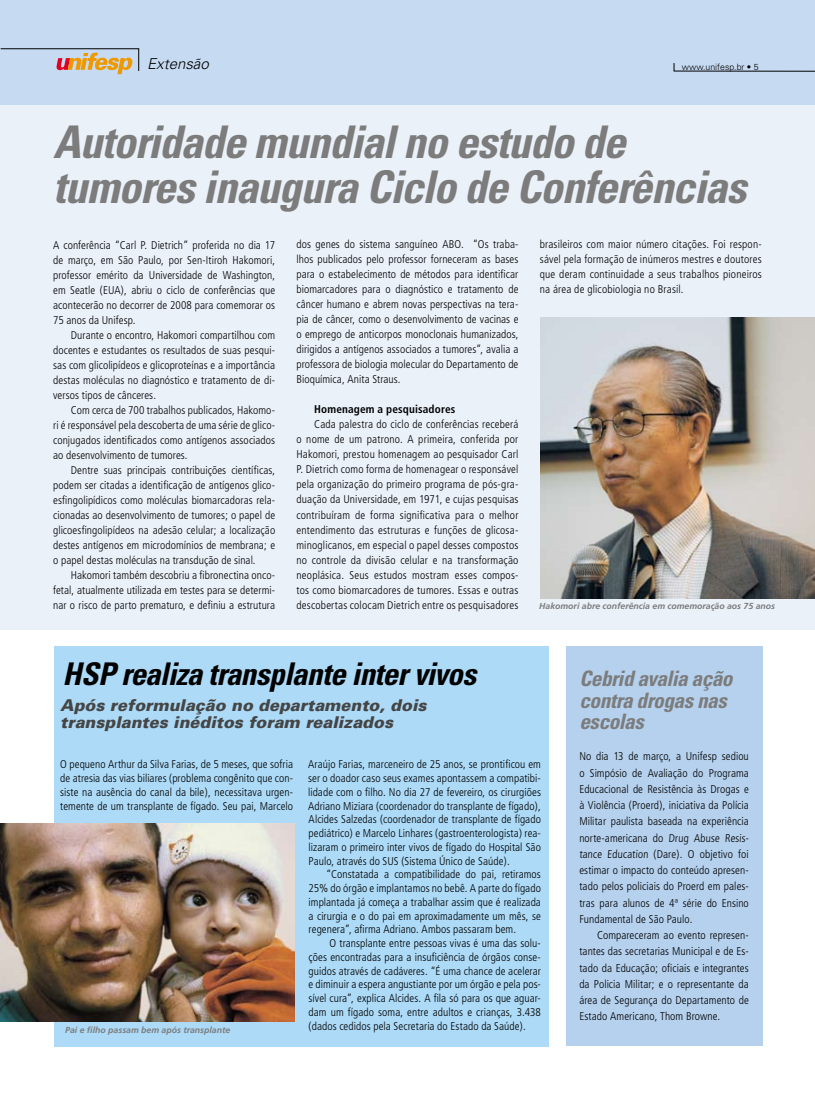
<style>
.page{position:relative;width:815px;height:1099px;background:#fff}
.page>*{position:absolute;margin:0;border:0;box-sizing:border-box;transform-origin:0 0}
.t1{font:italic 700 condensed 45px/45px "Univers";letter-spacing:-.025em;color:#7c7c7c}
.t2{font:italic 700 condensed 31.25px "Univers";letter-spacing:-.02em;color:#000}
.t3{font:italic 700 condensed 21.25px/21.2px "Univers";letter-spacing:-.02em;color:#7c7c7c}
.t4{font:italic 900 16.25px/16.9px "Univers";color:#454545}
.t5{font:italic 300 15px "Univers";color:#000}
.t6{font:300 condensed 11.25px/15px "Frutiger";letter-spacing:.005em;color:#000;text-align:justify}
.t7{font:700 condensed 11.25px "Frutiger";letter-spacing:.015em;color:#000}
.t8{font:italic 700 8.75px "Frutiger";color:#7c7c7c}
.t9{font:300 8.75px "Univers";color:#000}
</style>
<div class="page">
<div style="left:1px;top:79px;width:814px;height:551px;background:#ebf1f9"></div>
<div style="left:0;top:0;width:815px;height:105px;background:#c6daf2"></div>
<hr style="left:1px;top:48px;width:138px;height:1px;background:#000">
<svg style="left:56px;top:49px;width:83px;height:25px"></svg>
<hr style="left:674px;top:71px;width:141px;height:1px;background:#000">
<div style="left:566px;top:646px;width:197px;height:399px;background:#b5d1ee"></div>
<div style="left:55px;top:646px;width:494px;height:401px;background:#acdaf7"></div>
<img style="left:1px;top:823px;width:294px;height:197px">
<img style="left:540px;top:317px;width:275px;height:282px">
<h3 class="t5" style="left:147px;top:55px;width:63px">Extensão</h3>
<p class="t9" style="left:682px;top:61px;width:78px">www.unifesp.br • 5</p>
<h1 class="t1" style="left:53px;top:118px;width:695px">Autoridade mundial no estudo de tumores inaugura Ciclo de Conferências</h1>
<p class="t6" style="left:53px;top:237px;width:224px">A conferência “Carl P. Dietrich” proferida no dia 17 de março, em São Paulo, por Sen-Itiroh Hakomori, professor emérito da Universidade de Washington, em Seatle (EUA), abriu o ciclo de conferências que acontecerão no decorrer de 2008 para comemorar os 75 anos da Unifesp.</p>
<p class="t6" style="left:53px;top:327px;width:224px;text-indent:18px">Durante o encontro, Hakomori compartilhou com docentes e estudantes os resultados de suas pesqui&shy;sas com glicolipídeos e glicoproteínas e a importância destas moléculas no diagnóstico e tratamento de di&shy;versos tipos de cânceres.</p>
<p class="t6" style="left:53px;top:402px;width:224px;text-indent:18px">Com cerca de 700 trabalhos publicados, Hakomo&shy;ri é responsável pela descoberta de uma série de glico&shy;conjugados identificados como antígenos associados ao desenvolvimento de tumores.</p>
<p class="t6" style="left:53px;top:462px;width:224px;text-indent:18px">Dentre suas principais contribuições científicas, podem ser citadas a identificação de antígenos glico&shy;esfingolipídicos como moléculas biomarcadoras rela&shy;cionadas ao desenvolvimento de tumores; o papel de glicoesfingolipídeos na adesão celular; a localização destes antígenos em microdomínios de membrana; e o papel destas moléculas na transdução de sinal.</p>
<p class="t6" style="left:53px;top:567px;width:224px;text-indent:18px">Hakomori também descobriu a fibronectina onco&shy;fetal, atualmente utilizada em testes para se determi&shy;nar o risco de parto prematuro, e definiu a estrutura</p>
<p class="t6" style="left:296px;top:237px;width:224px">dos genes do sistema sanguíneo ABO. “Os traba&shy;lhos publicados pelo professor forneceram as bases para o estabelecimento de métodos para identificar biomarcadores para o diagnóstico e tratamento de câncer humano e abrem novas perspectivas na tera&shy;pia de câncer, como o desenvolvimento de vacinas e o emprego de anticorpos monoclonais humanizados, dirigidos a antígenos associados a tumores”, avalia a professora de biologia molecular do Departamento de Bioquímica, Anita Straus.</p>
<p class="t7" style="left:314px;top:403px;width:143px">Homenagem a pesquisadores</p>
<p class="t6" style="left:296px;top:417px;width:224px;text-indent:18px">Cada palestra do ciclo de conferências receberá o nome de um patrono. A primeira, conferida por Hakomori, prestou homenagem ao pesquisador Carl P. Dietrich como forma de homenagear o responsável pela organização do primeiro programa de pós-gra&shy;duação da Universidade, em 1971, e cujas pesquisas contribuíram de forma significativa para o melhor entendimento das estruturas e funções de glicosa&shy;minoglicanos, em especial o papel desses compostos no controle da divisão celular e na transformação neoplásica. Seus estudos mostram esses compos&shy;tos como biomarcadores de tumores. Essas e outras descobertas colocam Dietrich entre os pesquisadores</p>
<p class="t6" style="left:540px;top:237px;width:224px">brasileiros com maior número citações. Foi respon&shy;sável pela formação de inúmeros mestres e doutores que deram continuidade a seus trabalhos pioneiros na área de glicobiologia no Brasil.</p>
<p class="t8" style="left:539px;top:601px;width:237px">Hakomori abre conferência em comemoração aos 75 anos</p>
<h2 class="t2" style="left:63px;top:654px;width:415px">HSP realiza transplante inter vivos</h2>
<h3 class="t4" style="left:60px;top:696px;width:368px">Após reformulação no departamento, dois transplantes inéditos foram realizados</h3>
<p class="t6" style="left:60px;top:757px;width:234px;line-height:13.8px">O pequeno Arthur da Silva Farias, de 5 meses, que sofria de atresia das vias biliares (problema congênito que con&shy;siste na ausência do canal da bile), necessitava urgen&shy;temente de um transplante de fígado. Seu pai, Marcelo</p>
<p class="t6" style="left:308px;top:757px;width:234px;line-height:13.8px">Araújo Farias, marceneiro de 25 anos, se prontificou em ser o doador caso seus exames apontassem a compatibi&shy;lidade com o filho. No dia 27 de fevereiro, os cirurgiões Adriano Miziara (coordenador do transplante de fígado), Alcides Salzedas (coordenador de transplante de fígado pediátrico) e Marcelo Linhares (gastroenterologista) rea&shy;lizaram o primeiro inter vivos de fígado do Hospital São Paulo, através do SUS (Sistema Único de Saúde).</p>
<p class="t6" style="left:309px;top:867px;width:234px;line-height:13.8px;text-indent:18px">“Constatada a compatibilidade do pai, retiramos 25% do órgão e implantamos no bebê. A parte do fígado implantada já começa a trabalhar assim que é realizada a cirurgia e o do pai em aproximadamente um mês, se regenera”, afirma Adriano. Ambos passaram bem.</p>
<p class="t6" style="left:309px;top:936px;width:234px;line-height:13.8px;text-indent:21px">O transplante entre pessoas vivas é uma das solu&shy;ções encontradas para a insuficiência de órgãos conse&shy;guidos através de cadáveres. “É uma chance de acelerar e diminuir a espera angustiante por um órgão e pela pos&shy;sível cura”, explica Alcides. A fila só para os que aguar&shy;dam um fígado soma, entre adultos e crianças, 3.438 (dados cedidos pela Secretaria do Estado da Saúde).</p>
<p class="t8" style="left:65px;top:1024px;width:167px">Pai e filho passam bem após transplante</p>
<h3 class="t3" style="left:579px;top:668px;width:155px">Cebrid avalia ação contra drogas nas escolas</h3>
<p class="t6" style="left:579px;top:748px;width:172px;line-height:16.2px">No dia 13 de março, a Unifesp sediou o Simpósio de Avaliação do Programa Educacional de Resistência às Drogas e à Violência (Proerd), iniciativa da Polícia Militar paulista baseada na experiência norte-americana do Drug Abuse Resis&shy;tance Education (Dare). O objetivo foi estimar o impacto do conteúdo apresen&shy;tado pelos policiais do Proerd em pales&shy;tras para alunos de 4ª série do Ensino Fundamental de São Paulo.</p>
<p class="t6" style="left:579px;top:927px;width:171px;line-height:16.2px;text-indent:18px">Compareceram ao evento represen&shy;tantes das secretarias Municipal e de Es&shy;tado da Educação; oficiais e integrantes da Policia Militar; e o representante da área de Segurança do Departamento de Estado Americano, Thom Browne.</p>
</div>
